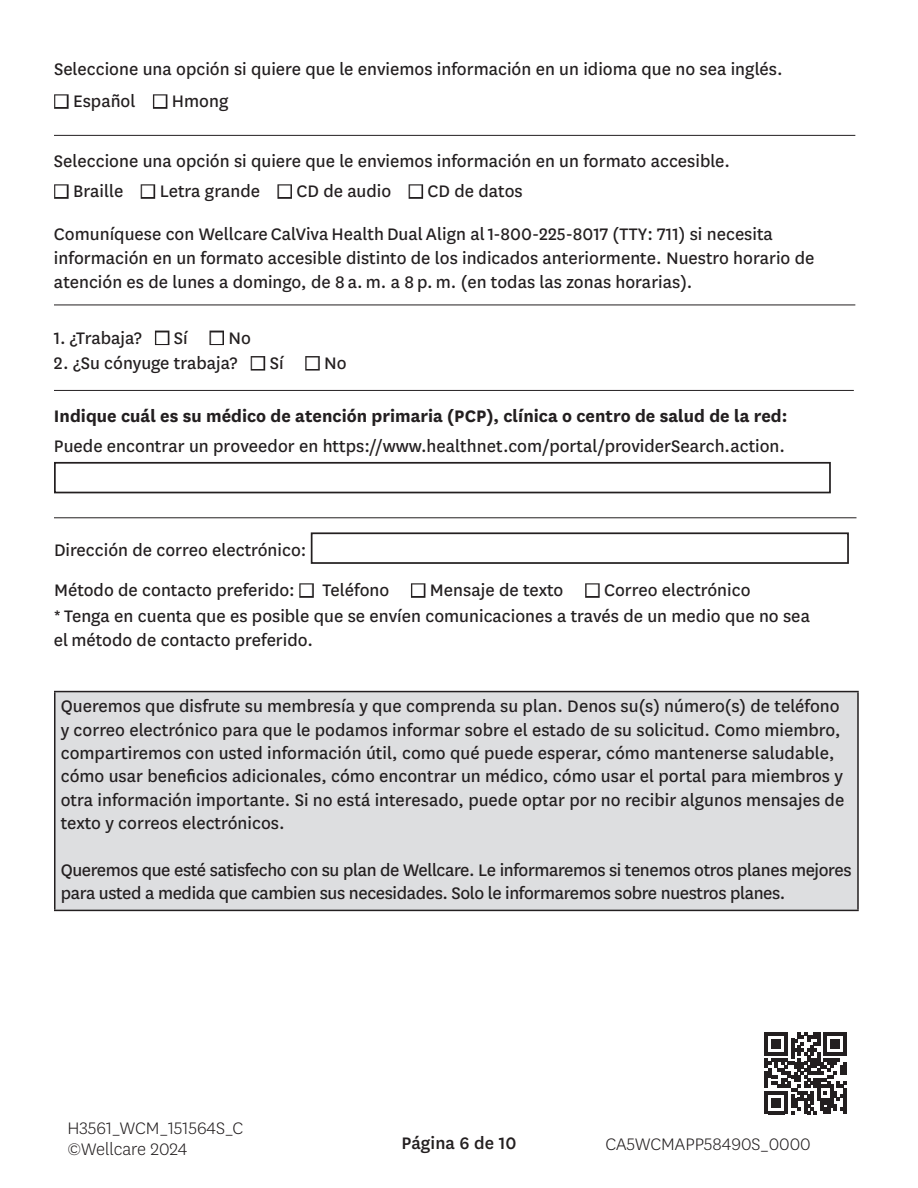
<style>
.page{position:relative;width:918px;height:1188px;background:#fff}
.page>*{position:absolute;margin:0;border:0;box-sizing:border-box;transform-origin:0 0}
.t1{font:19.5px/23.4px "Centene Sans";color:#231f20}
.t2{font:19.5px/23.4px "Centene Sans";letter-spacing:-.02em;color:#231f20}
.t3{font:700 19.5px "Centene Sans";color:#231f20}
.t4{font:300 19.5px/21px "Centene Sans";color:#231f20}
.t5{font:500 19.5px "Centene Sans";letter-spacing:.005em;color:#231f20}
.s1{color:#fff}
</style>
<div class="page">
<div style="left:55px;top:692px;width:803px;height:218px;background:#dddee0"></div>
<hr style="left:54px;top:305px;width:801px;height:1px;background:#231f20">
<hr style="left:54px;top:135px;width:801px;height:1px;background:#231f20">
<hr style="left:54px;top:910px;width:805px;height:1px;background:#231f20">
<hr style="left:857px;top:692px;width:2px;height:218px;background:#231f20">
<hr style="left:54px;top:692px;width:2px;height:218px;background:#231f20">
<hr style="left:54px;top:691px;width:805px;height:1px;background:#231f20">
<hr style="left:54px;top:517px;width:802px;height:1px;background:#231f20">
<hr style="left:54px;top:390px;width:800px;height:1px;background:#231f20">
<div style="left:54px;top:462px;width:777px;height:31px;border:2px solid #231f20"></div>
<div style="left:311px;top:532px;width:538px;height:32px;border:2px solid #231f20"></div>
<svg style="left:765px;top:1032px;width:82px;height:82px"></svg>
<p class="t1" style="left:54px;top:56px;width:730px">Seleccione una opción si quiere que le enviemos información en un idioma que no sea inglés.</p>
<p class="t1" style="left:54px;top:89px;width:83px"><span class="s1">■</span> Español</p>
<p class="t1" style="left:153px;top:89px;width:77px"><span class="s1">■</span> Hmong</p>
<p class="t1" style="left:54px;top:149px;width:678px">Seleccione una opción si quiere que le enviemos información en un formato accesible.</p>
<p class="t1" style="left:54px;top:179px;width:71px"><span class="s1">■</span> Braille</p>
<p class="t1" style="left:141px;top:179px;width:384px"><span class="s1">■</span> Letra grande <span class="s1">■</span> CD de audio <span class="s1">■</span> CD de datos</p>
<p class="t1" style="left:54px;top:221px;width:762px;line-height:24px">Comuníquese con Wellcare CalViva Health Dual Align al 1-800-225-8017 (TTY: 711) si necesita información en un formato accesible distinto de los indicados anteriormente. Nuestro horario de atención es de lunes a domingo, de 8 a. m. a 8 p. m. (en todas las zonas horarias).</p>
<p class="t1" style="left:54px;top:325px;width:199px">1. ¿Trabaja? <span class="s1">■</span> Sí <span class="s1">■</span> No</p>
<p class="t1" style="left:54px;top:350px;width:294px">2. ¿Su cónyuge trabaja? <span class="s1">■</span> Sí <span class="s1">■</span> No</p>
<p class="t3" style="left:54px;top:403px;width:735px">Indique cuál es su médico de atención primaria (PCP), clínica o centro de salud de la red:</p>
<p class="t1" style="left:54px;top:433px;width:733px">Puede encontrar un proveedor en https://www.healthnet.com/portal/providerSearch.action.</p>
<p class="t1" style="left:54px;top:537px;width:254px">Dirección de correo electrónico:</p>
<p class="t1" style="left:54px;top:578px;width:698px">Método de contacto preferido: <span class="s1">■</span> Teléfono <span class="s1">■</span> Mensaje de texto <span class="s1">■</span> Correo electrónico</p>
<p class="t1" style="left:54px;top:603px;width:758px;line-height:24px">* Tenga en cuenta que es posible que se envíen comunicaciones a través de un medio que no sea el método de contacto preferido.</p>
<p class="t1" style="left:61px;top:693px;width:785px">Queremos que disfrute su membresía y que comprenda su plan. Denos su(s) número(s) de teléfono y correo electrónico para que le podamos informar sobre el estado de su solicitud. Como miembro, compartiremos con usted información útil, como qué puede esperar, cómo mantenerse saludable, cómo usar benefcios adicionales, cómo encontrar un médico, cómo usar el portal para miembros y otra información importante. Si no está interesado, puede optar por no recibir algunos mensajes de texto y correos electrónicos.</p>
<p class="t2" style="left:61px;top:857px;width:792px">Queremos que esté satisfecho con su plan de Wellcare. Le informaremos si tenemos otros planes mejores para usted a medida que cambien sus necesidades. Solo le informaremos sobre nuestros planes.</p>
<p class="t4" style="left:68px;top:1117px;width:177px">H3561_WCM_151564S_C ©Wellcare 2024</p>
<p class="t5" style="left:401px;top:1129px;width:117px">Página 6 de 10</p>
<p class="t4" style="left:605px;top:1133px;width:207px">CA5WCMAPP58490S_0000</p>
</div>
